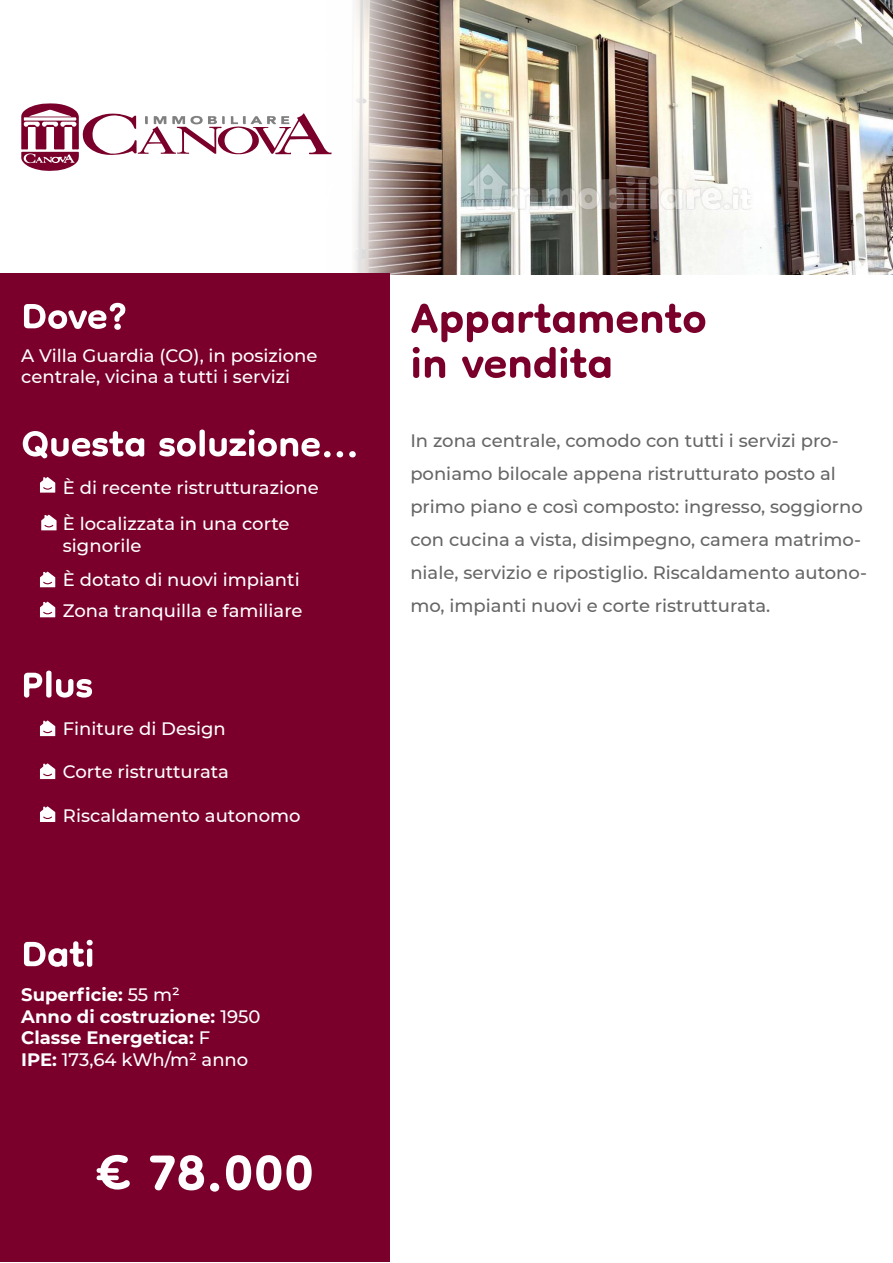
<style>
.page{position:relative;width:893px;height:1263px;background:#fff}
.page>*{position:absolute;margin:0;border:0;box-sizing:border-box;transform-origin:0 0}
.t1{font:700 84px "Dongle";color:#fff}
.t2{font:700 69px "Dongle";color:#7a002b}
.t3{font:700 60px "Dongle";color:#fff}
.t4{font:500 18px/33px "Montserrat";color:#666}
.t5{font:500 18px "Montserrat";color:#fff}
.t6{font:700 18px "Montserrat";color:#fff}
.s1{font-weight:500}
.s2{font-weight:700}
</style>
<div class="page">
<img style="left:327px;top:0;width:566px;height:274px">
<svg style="left:21px;top:103px;width:311px;height:68px"></svg>
<div style="left:0;top:274px;width:389px;height:988px;background:#7a002b"></div>
<svg style="left:40px;top:477px;width:15px;height:16px"></svg>
<svg style="left:41px;top:515px;width:16px;height:15px"></svg>
<svg style="left:40px;top:572px;width:15px;height:15px"></svg>
<svg style="left:40px;top:602px;width:15px;height:15px"></svg>
<svg style="left:40px;top:720px;width:15px;height:16px"></svg>
<svg style="left:40px;top:763px;width:15px;height:16px"></svg>
<svg style="left:40px;top:806px;width:15px;height:16px"></svg>
<p class="t3" style="left:21px;top:284px;width:108px">Dove?</p>
<p class="t5" style="left:21px;top:343px;width:298px">A Villa Guardia (CO), in posizione</p>
<p class="t5" style="left:21px;top:364px;width:270px">centrale, vicina a tutti i servizi</p>
<p class="t3" style="left:21px;top:412px;width:339px">Questa soluzione...</p>
<p class="t5" style="left:63px;top:475px;width:257px">È di recente ristrutturazione</p>
<p class="t5" style="left:63px;top:511px;width:228px">È localizzata in una corte</p>
<p class="t5" style="left:63px;top:533px;width:80px">signorile</p>
<p class="t5" style="left:63px;top:567px;width:238px">È dotato di nuovi impianti</p>
<p class="t5" style="left:63px;top:598px;width:241px">Zona tranquilla e familiare</p>
<p class="t3" style="left:21px;top:653px;width:73px">Plus</p>
<p class="t5" style="left:63px;top:716px;width:164px">Finiture di Design</p>
<p class="t5" style="left:63px;top:759px;width:168px">Corte ristrutturata</p>
<p class="t5" style="left:63px;top:803px;width:239px">Riscaldamento autonomo</p>
<p class="t3" style="left:21px;top:922px;width:75px">Dati</p>
<p class="t6" style="left:21px;top:981px;width:160px">Superficie: <span class="s1">55 m²</span></p>
<p class="t6" style="left:21px;top:1003px;width:241px">Anno di costruzione: <span class="s1">1950</span></p>
<p class="t6" style="left:21px;top:1025px;width:191px">Classe Energetica: <span class="s1">F</span></p>
<p class="t5" style="left:21px;top:1047px;width:229px"><span class="s2">IPE:</span> 173,64 kWh/m² anno</p>
<p class="t1" style="left:96px;top:1128px;width:219px">€ 78.000</p>
<p class="t2" style="left:410px;top:282px;width:298px">Appartamento</p>
<p class="t2" style="left:410px;top:327px;width:204px">in vendita</p>
<p class="t4" style="left:410px;top:423px;width:458px">In zona centrale, comodo con tutti i servizi pro&shy;poniamo bilocale appena ristrutturato posto al primo piano e così composto: ingresso, soggiorno con cucina a vista, disimpegno, camera matrimo&shy;niale, servizio e ripostiglio. Riscaldamento autono&shy;mo, impianti nuovi e corte ristrutturata.</p>
</div>
